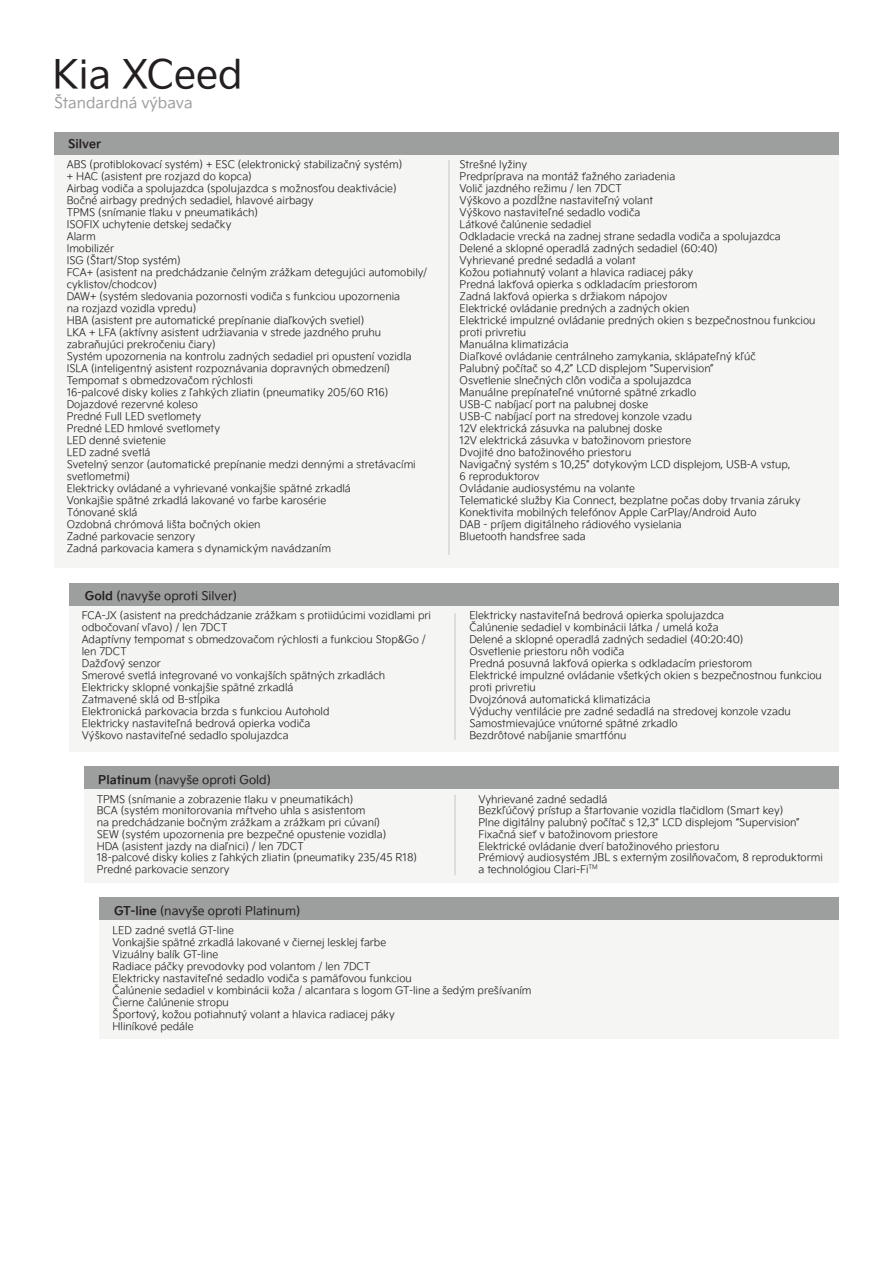
<style>
.page{position:relative;width:893px;height:1263px;background:#fff}
.page>*{position:absolute;margin:0;border:0;box-sizing:border-box;transform-origin:0 0}
.t1{font:39px "Kia Signature";color:#231f20}
.t2{font:15px "Kia Signature";color:#9d9e9e}
.t3{font:12px "Kia Signature";color:#231f20}
.t4{font:700 12px "Kia Signature";color:#231f20}
.t5{font:300 10.5px/12px "Kia Signature";color:#231f20}
.s1{font-weight:700}
</style>
<div class="page">
<div style="left:54px;top:132px;width:785px;height:436px;background:#f5f5f4"></div>
<div style="left:69px;top:583px;width:770px;height:169px;background:#f5f5f4"></div>
<div style="left:84px;top:767px;width:755px;height:115px;background:#f5f5f4"></div>
<div style="left:100px;top:897px;width:739px;height:142px;background:#f5f5f4"></div>
<div style="left:69px;top:583px;width:770px;height:22px;background:#9d9e9e"></div>
<div style="left:84px;top:767px;width:755px;height:22px;background:#9d9e9e"></div>
<div style="left:100px;top:897px;width:739px;height:23px;background:#9d9e9e"></div>
<hr style="left:449px;top:160px;width:1px;height:395px;background:#c5c6c8">
<hr style="left:455px;top:613px;width:1px;height:127px;background:#c5c6c8">
<hr style="left:455px;top:795px;width:1px;height:80px;background:#c5c6c8">
<div style="left:54px;top:132px;width:785px;height:23px;background:#9d9e9e"></div>
<h1 class="t1" style="left:52px;top:52px;width:192px">Kia XCeed</h1>
<h2 class="t2" style="left:54px;top:94px;width:140px">Štandardná výbava</h2>
<p class="t4" style="left:68px;top:139px;width:34px">Silver</p>
<p class="t5" style="left:67px;top:159px;width:362px">ABS (protiblokovací systém) + ESC (elektronický stabilizačný systém)<br>+ HAC (asistent pre rozjazd do kopca)<br>Airbag vodiča a spolujazdca (spolujazdca s možnosťou deaktivácie)<br>Bočné airbagy predných sedadiel, hlavové airbagy<br>TPMS (snímanie tlaku v pneumatikách)<br>ISOFIX uchytenie detskej sedačky<br>Alarm<br>Imobilizér<br>ISG (Štart/Stop systém)<br>FCA+ (asistent na predchádzanie čelným zrážkam detegujúci automobily/ cyklistov/chodcov)<br>DAW+ (systém sledovania pozornosti vodiča s funkciou upozornenia<br>na rozjazd vozidla vpredu)<br>HBA (asistent pre automatické prepínanie diaľkových svetiel)<br>LKA + LFA (aktívny asistent udržiavania v strede jazdného pruhu zabraňujúci prekročeniu čiary)<br>Systém upozornenia na kontrolu zadných sedadiel pri opustení vozidla ISLA (inteligentný asistent rozpoznávania dopravných obmedzení)<br>Tempomat s obmedzovačom rýchlosti<br>16-palcové disky kolies z ľahkých zliatin (pneumatiky 205/60 R16)<br>Dojazdové rezervné koleso<br>Predné Full LED svetlomety<br>Predné LED hmlové svetlomety<br>LED denné svietenie<br>LED zadné svetlá<br>Svetelný senzor (automatické prepínanie medzi dennými a stretávacími svetlometmi)<br>Elektricky ovládané a vyhrievané vonkajšie spätné zrkadlá<br>Vonkajšie spätné zrkadlá lakované vo farbe karosérie<br>Tónované sklá<br>Ozdobná chrómová lišta bočných okien<br>Zadné parkovacie senzory<br>Zadná parkovacia kamera s dynamickým navádzaním</p>
<p class="t5" style="left:460px;top:159px;width:357px">Strešné lyžiny<br>Predpríprava na montáž ťažného zariadenia<br>Volič jazdného režimu / len 7DCT<br>Výškovo a pozdĺžne nastaviteľný volant<br>Výškovo nastaviteľné sedadlo vodiča<br>Látkové čalúnenie sedadiel<br>Odkladacie vrecká na zadnej strane sedadla vodiča a spolujazdca Delené a sklopné operadlá zadných sedadiel (60:40)<br>Vyhrievané predné sedadlá a volant<br>Kožou potiahnutý volant a hlavica radiacej páky<br>Predná lakťová opierka s odkladacím priestorom<br>Zadná lakťová opierka s držiakom nápojov<br>Elektrické ovládanie predných a zadných okien<br>Elektrické impulzné ovládanie predných okien s bezpečnostnou funkciou proti privretiu<br>Manuálna klimatizácia<br>Diaľkové ovládanie centrálneho zamykania, sklápateľný kľúč<br>Palubný počítač so 4,2” LCD displejom “Supervision”<br>Osvetlenie slnečných clôn vodiča a spolujazdca<br>Manuálne prepínateľné vnútorné spätné zrkadlo<br>USB-C nabíjací port na palubnej doske<br>USB-C nabíjací port na stredovej konzole vzadu<br>12V elektrická zásuvka na palubnej doske<br>12V elektrická zásuvka v batožinovom priestore<br>Dvojité dno batožinového priestoru<br>Navigačný systém s 10,25” dotykovým LCD displejom, USB-A vstup,<br>6 reproduktorov<br>Ovládanie audiosystému na volante<br>Telematické služby Kia Connect, bezplatne počas doby trvania záruky Konektivita mobilných telefónov Apple CarPlay/Android Auto<br>DAB - príjem digitálneho rádiového vysielania<br>Bluetooth handsfree sada</p>
<p class="t3" style="left:85px;top:589px;width:154px"><span class="s1">Gold</span> (navyše oproti Silver)</p>
<p class="t5" style="left:82px;top:610px;width:351px">FCA-JX (asistent na predchádzanie zrážkam s protiidúcimi vozidlami pri odbočovaní vľavo) / len 7DCT<br>Adaptívny tempomat s obmedzovačom rýchlosti a funkciou Stop&amp;Go / len 7DCT<br>Dažďový senzor<br>Smerové svetlá integrované vo vonkajších spätných zrkadlách Elektricky sklopné vonkajšie spätné zrkadlá<br>Zatmavené sklá od B-stĺpika<br>Elektronická parkovacia brzda s funkciou Autohold<br>Elektricky nastaviteľná bedrová opierka vodiča<br>Výškovo nastaviteľné sedadlo spolujazdca</p>
<p class="t5" style="left:469px;top:610px;width:354px">Elektricky nastaviteľná bedrová opierka spolujazdca<br>Čalúnenie sedadiel v kombinácii látka / umelá koža<br>Delené a sklopné operadlá zadných sedadiel (40:20:40)<br>Osvetlenie priestoru nôh vodiča<br>Predná posuvná lakťová opierka s odkladacím priestorom<br>Elektrické impulzné ovládanie všetkých okien s bezpečnostnou funkciou proti privretiu<br>Dvojzónová automatická klimatizácia<br>Výduchy ventilácie pre zadné sedadlá na stredovej konzole vzadu Samostmievajúce vnútorné spätné zrkadlo<br>Bezdrôtové nabíjanie smartfónu</p>
<p class="t3" style="left:98px;top:773px;width:174px"><span class="s1">Platinum</span> (navyše oproti Gold)</p>
<p class="t5" style="left:97px;top:794px;width:322px">TPMS (snímanie a zobrazenie tlaku v pneumatikách)<br>BCA (systém monitorovania mŕtveho uhla s asistentom<br>na predchádzanie bočným zrážkam a zrážkam pri cúvaní)<br>SEW (systém upozornenia pre bezpečné opustenie vozidla)<br>HDA (asistent jazdy na diaľnici) / len 7DCT<br>18-palcové disky kolies z ľahkých zliatin (pneumatiky 235/45 R18)<br>Predné parkovacie senzory</p>
<p class="t5" style="left:478px;top:794px;width:346px">Vyhrievané zadné sedadlá<br>Bezkľúčový prístup a štartovanie vozidla tlačidlom (Smart key)<br>Plne digitálny palubný počítač s 12,3” LCD displejom “Supervision” Fixačná sieť v batožinovom priestore<br>Elektrické ovládanie dverí batožinového priestoru<br>Prémiový audiosystém JBL s externým zosilňovačom, 8 reproduktormi a technológiou Clari-Fi<sup>™</sup></p>
<p class="t3" style="left:114px;top:904px;width:188px"><span class="s1">GT-line</span> (navyše oproti Platinum)</p>
<p class="t5" style="left:113px;top:925px;width:421px">LED zadné svetlá GT-line<br>Vonkajšie spätné zrkadlá lakované v čiernej lesklej farbe<br>Vizuálny balík GT-line<br>Radiace páčky prevodovky pod volantom / len 7DCT<br>Elektricky nastaviteľné sedadlo vodiča s pamäťovou funkciou<br>Čalúnenie sedadiel v kombinácii koža / alcantara s logom GT-line a šedým prešívaním Čierne čalúnenie stropu<br>Športový, kožou potiahnutý volant a hlavica radiacej páky<br>Hliníkové pedále</p>
</div>
